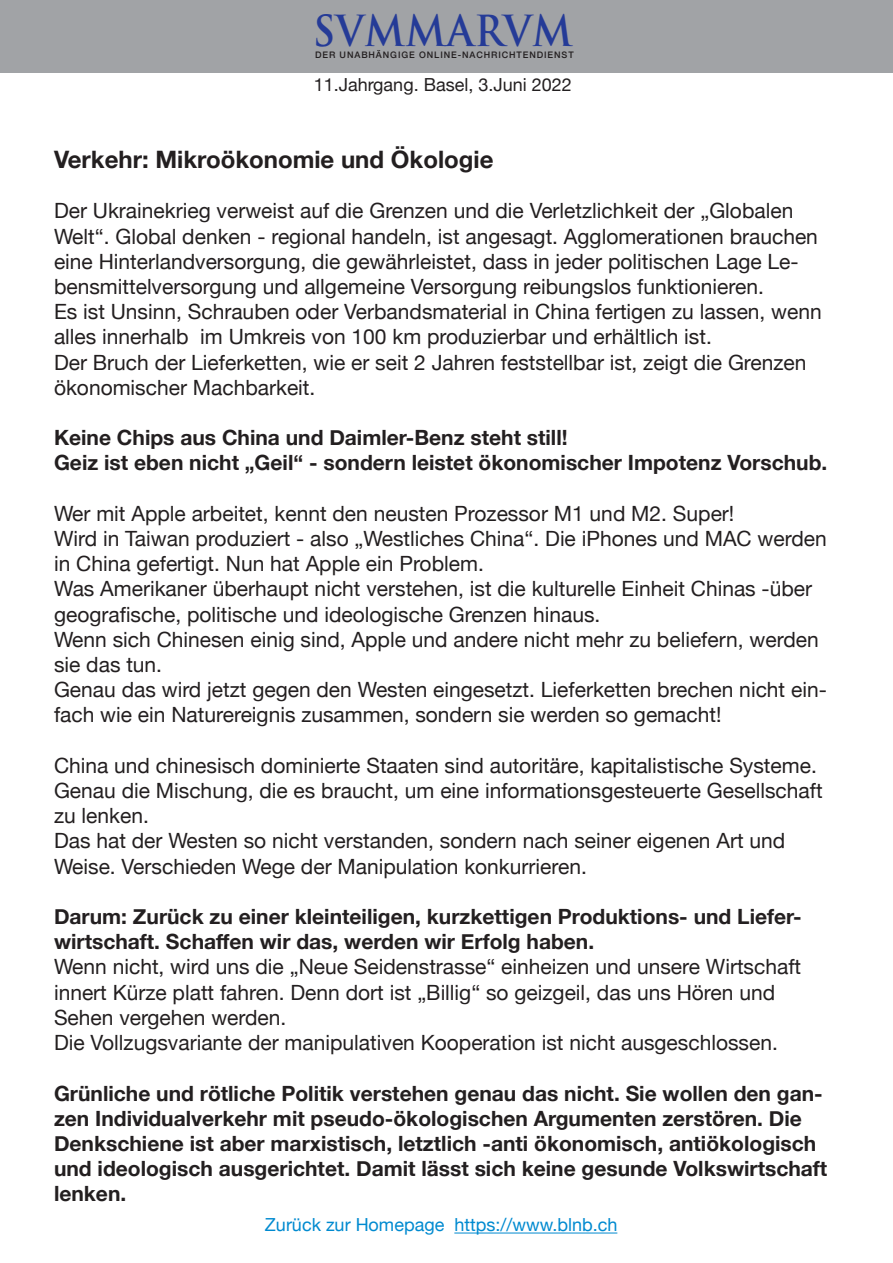
<style>
.page{position:relative;width:893px;height:1263px;background:#fff}
.page>*{position:absolute;margin:0;border:0;box-sizing:border-box;transform-origin:0 0}
.t1{font:700 41.7px "Trajan Pro";letter-spacing:.01em;color:#253b97;scale:.93 1}
.t2{font:700 24px "Helvetica Neue";color:#231f20}
.t3{font:21px/25.2px "Helvetica Neue";color:#231f20}
.t4{font:700 21px/25.2px "Helvetica Neue";color:#231f20}
.t5{font:18px "Helvetica Neue";color:#008ad0}
.t6{font:18px "Helvetica Neue";color:#231f20}
.t7{font:500 9px "Helvetica Neue";letter-spacing:.1em;color:#231f20}
</style>
<div class="page">
<hr style="left:454px;top:1232px;width:163px;height:1px;background:#008ad0">
<div style="left:0;top:1px;width:893px;height:72px;background:#a1a3a6"></div>
<h1 class="t1" style="left:313px;top:5px;width:281px">SVMMARVM</h1>
<p class="t7" style="left:315px;top:47px;width:260px">DER UNABHÄNGIGE ONLINE-NACHRICHTENDIENST</p>
<p class="t6" style="left:314px;top:72px;width:259px">11.Jahrgang. Basel, 3.Juni 2022</p>
<p class="t2" style="left:54px;top:141px;width:441px">Verkehr: Mikroökonomie und Ökologie</p>
<p class="t3" style="left:54px;top:200px;width:765px">Der Ukrainekrieg verweist auf die Grenzen und die Verletzlichkeit der „Globalen Welt“. Global denken - regional handeln, ist angesagt. Agglomerationen brauchen eine Hinterlandversorgung, die gewährleistet, dass in jeder politischen Lage Le&shy;bensmittelversorgung und allgemeine Versorgung reibungslos funktionieren.</p>
<p class="t3" style="left:54px;top:300px;width:769px">Es ist Unsinn, Schrauben oder Verbandsmaterial in China fertigen zu lassen, wenn alles innerhalb im Umkreis von 100 km produzierbar und erhältlich ist.</p>
<p class="t3" style="left:54px;top:351px;width:754px">Der Bruch der Lieferketten, wie er seit 2 Jahren feststellbar ist, zeigt die Grenzen ökonomischer Machbarkeit.</p>
<p class="t4" style="left:54px;top:426px;width:515px">Keine Chips aus China und Daimler-Benz steht still!</p>
<p class="t4" style="left:54px;top:451px;width:775px">Geiz ist eben nicht „Geil“ - sondern leistet ökonomischer Impotenz Vorschub.</p>
<p class="t3" style="left:54px;top:502px;width:682px">Wer mit Apple arbeitet, kennt den neusten Prozessor M1 und M2. Super!</p>
<p class="t3" style="left:54px;top:527px;width:774px">Wird in Taiwan produziert - also „Westliches China“. Die iPhones und MAC werden in China gefertigt. Nun hat Apple ein Problem.</p>
<p class="t3" style="left:54px;top:578px;width:760px">Was Amerikaner überhaupt nicht verstehen, ist die kulturelle Einheit Chinas -über geografische, politische und ideologische Grenzen hinaus.</p>
<p class="t3" style="left:54px;top:628px;width:766px">Wenn sich Chinesen einig sind, Apple und andere nicht mehr zu beliefern, werden sie das tun.</p>
<p class="t3" style="left:54px;top:678px;width:774px">Genau das wird jetzt gegen den Westen eingesetzt. Lieferketten brechen nicht ein&shy;fach wie ein Naturereignis zusammen, sondern sie werden so gemacht!</p>
<p class="t3" style="left:54px;top:754px;width:770px">China und chinesisch dominierte Staaten sind autoritäre, kapitalistische Systeme.<br>Genau die Mischung, die es braucht, um eine informationsgesteuerte Gesellschaft zu lenken.</p>
<p class="t3" style="left:54px;top:830px;width:733px">Das hat der Westen so nicht verstanden, sondern nach seiner eigenen Art und</p>
<p class="t3" style="left:54px;top:855px;width:534px">Weise. Verschieden Wege der Manipulation konkurrieren.</p>
<p class="t4" style="left:54px;top:904px;width:749px">Darum: Zurück zu einer kleinteiligen, kurzkettigen Produktions- und Liefer&shy;wirtschaft. Schaffen wir das, werden wir Erfolg haben.</p>
<p class="t3" style="left:54px;top:956px;width:749px">Wenn nicht, wird uns die „Neue Seidenstrasse“ einheizen und unsere Wirtschaft</p>
<p class="t3" style="left:54px;top:981px;width:723px">innert Kürze platt fahren. Denn dort ist „Billig“ so geizgeil, das uns Hören und</p>
<p class="t3" style="left:54px;top:1006px;width:234px">Sehen vergehen werden.</p>
<p class="t3" style="left:54px;top:1031px;width:725px">Die Vollzugsvariante der manipulativen Kooperation ist nicht ausgeschlossen.</p>
<p class="t4" style="left:54px;top:1081px;width:775px">Grünliche und rötliche Politik verstehen genau das nicht. Sie wollen den gan&shy;zen Individualverkehr mit pseudo-ökologischen Argumenten zerstören. Die Denkschiene ist aber marxistisch, letztlich -anti ökonomisch, antiökologisch und ideologisch ausgerichtet. Damit lässt sich keine gesunde Volkswirtschaft lenken.</p>
<p class="t5" style="left:265px;top:1212px;width:354px">Zurück zur Homepage https://www.blnb.ch</p>
</div>
